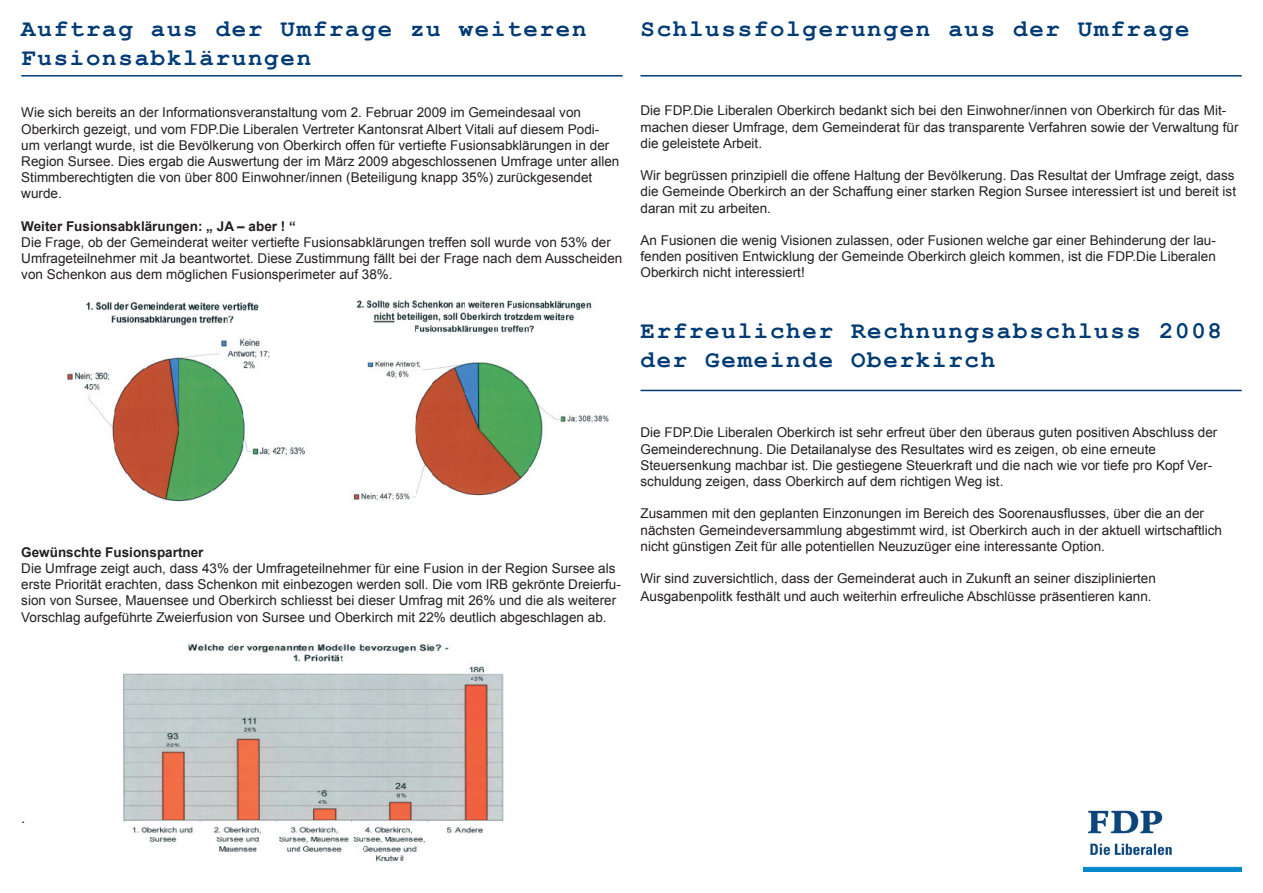
<style>
.page{position:relative;width:1263px;height:893px;background:#fff}
.page>*{position:absolute;margin:0;border:0;box-sizing:border-box;transform-origin:0 0}
.t1{font:700 24px/28.8px "Courier New";letter-spacing:.075em;color:#003b75}
.t2{font:15px "Arial";color:#231f20}
.t3{font:13.5px/16.2px "Arial";color:#231f20}
.s1{font-weight:700}
</style>
<div class="page">
<hr style="left:21px;top:75px;width:601px;height:2px;background:#003b75">
<hr style="left:640px;top:75px;width:602px;height:2px;background:#003b75">
<hr style="left:640px;top:390px;width:602px;height:1px;background:#003b75">
<img style="left:67px;top:300px;width:542px;height:202px">
<img style="left:123px;top:643px;width:381px;height:219px">
<img style="left:1083px;top:810px;width:159px;height:62px">
<p class="t1" style="left:21px;top:14px;width:567px">Auftrag aus der Umfrage zu weiteren</p>
<p class="t1" style="left:640px;top:14px;width:551px">Schlussfolgerungen aus der Umfrage</p>
<p class="t1" style="left:21px;top:43px;width:291px">Fusionsabklärungen</p>
<p class="t3" style="left:21px;top:105px;width:600px">Wie sich bereits an der Informationsveranstaltung vom 2. Februar 2009 im Gemeindesaal von Oberkirch gezeigt, und vom FDP.Die Liberalen Vertreter Kantonsrat Albert Vitali auf diesem Podi&shy;um verlangt wurde, ist die Bevölkerung von Oberkirch offen für vertiefte Fusionsabklärungen in der Region Sursee. Dies ergab die Auswertung der im März 2009 abgeschlossenen Umfrage unter allen Stimmberechtigten die von über 800 Einwohner/innen (Beteiligung knapp 35%) zurückgesendet wurde.</p>
<p class="t3" style="left:21px;top:218px;width:603px"><span class="s1">Weiter Fusionsabklärungen: „ JA – aber ! “<br></span>Die Frage, ob der Gemeinderat weiter vertiefte Fusionsabklärungen treffen soll wurde von 53% der Umfrageteilnehmer mit Ja beantwortet. Diese Zustimmung fällt bei der Frage nach dem Ausscheiden von Schenkon aus dem möglichen Fusionsperimeter auf 38%.</p>
<p class="t3" style="left:640px;top:103px;width:600px">Die FDP.Die Liberalen Oberkirch bedankt sich bei den Einwohner/innen von Oberkirch für das Mit&shy;machen dieser Umfrage, dem Gemeinderat für das transparente Verfahren sowie der Verwaltung für die geleistete Arbeit.</p>
<p class="t3" style="left:640px;top:167px;width:597px;text-align:justify">Wir begrüssen prinzipiell die offene Haltung der Bevölkerung. Das Resultat der Umfrage zeigt, dass die Gemeinde Oberkirch an der Schaffung einer starken Region Sursee interessiert ist und bereit ist daran mit zu arbeiten.</p>
<p class="t3" style="left:640px;top:232px;width:577px;text-align:justify">An Fusionen die wenig Visionen zulassen, oder Fusionen welche gar einer Behinderung der lau&shy;fenden positiven Entwicklung der Gemeinde Oberkirch gleich kommen, ist die FDP.Die Liberalen Oberkirch nicht interessiert!</p>
<p class="t1" style="left:640px;top:316px;width:583px">Erfreulicher Rechnungsabschluss 2008 der Gemeinde Oberkirch</p>
<p class="t3" style="left:21px;top:544px;width:601px"><span class="s1">Gewünschte Fusionspartner<br></span>Die Umfrage zeigt auch, dass 43% der Umfrageteilnehmer für eine Fusion in der Region Sursee als erste Priorität erachten, dass Schenkon mit einbezogen werden soll. Die vom IRB gekrönte Dreierfu&shy;sion von Sursee, Mauensee und Oberkirch schliesst bei dieser Umfrag mit 26% und die als weiterer Vorschlag aufgeführte Zweierfusion von Sursee und Oberkirch mit 22% deutlich abgeschlagen ab.</p>
<p class="t3" style="left:640px;top:425px;width:578px">Die FDP.Die Liberalen Oberkirch ist sehr erfreut über den überaus guten positiven Abschluss der Gemeinderechnung. Die Detailanalyse des Resultates wird es zeigen, ob eine erneute Steuersenkung machbar ist. Die gestiegene Steuerkraft und die nach wie vor tiefe pro Kopf Ver&shy;schuldung zeigen, dass Oberkirch auf dem richtigen Weg ist.</p>
<p class="t3" style="left:640px;top:506px;width:583px">Zusammen mit den geplanten Einzonungen im Bereich des Soorenausflusses, über die an der nächsten Gemeindeversammlung abgestimmt wird, ist Oberkirch auch in der aktuell wirtschaftlich nicht günstigen Zeit für alle potentiellen Neuzuzüger eine interessante Option.</p>
<p class="t3" style="left:640px;top:570px;width:517px;line-height:18px">Wir sind zuversichtlich, dass der Gemeinderat auch in Zukunft an seiner disziplinierten<br>Ausgabenpolitk festhält und auch weiterhin erfreuliche Abschlüsse präsentieren kann.</p>
<p class="t2" style="left:21px;top:808px;width:6px">.</p>
</div>
